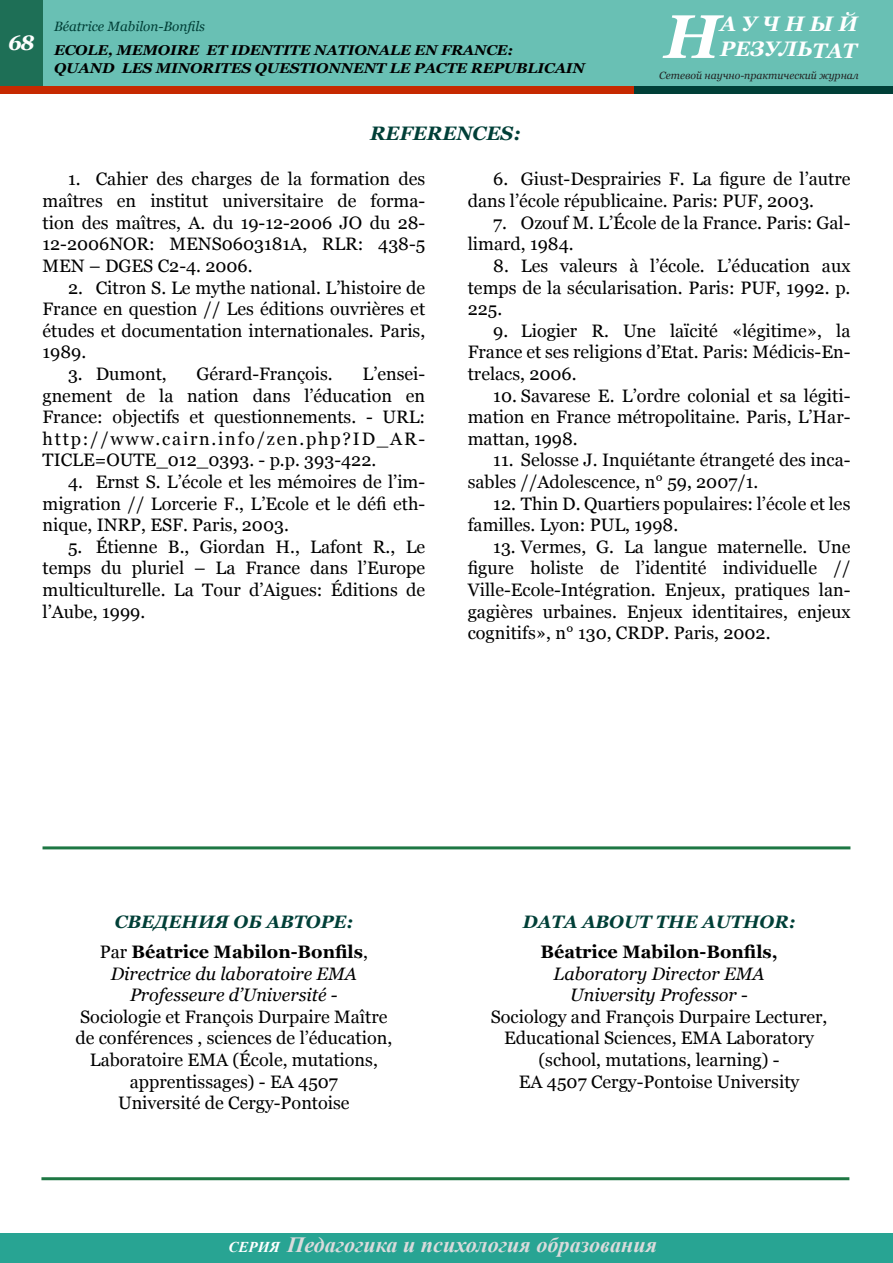
<style>
.page{position:relative;width:893px;height:1263px;background:#fff}
.page>*{position:absolute;margin:0;border:0;box-sizing:border-box;transform-origin:0 0}
.t1{font:italic 700 61.5px "Georgia";color:#fff}
.t2{font:italic 700 21.75px "Times New Roman";color:#dadbdc}
.t3{font:italic 700 21px/25.2px "Georgia";color:#fff}
.t4{font:italic 700 19.5px "Georgia";color:#003f37}
.t5{font:18px/21.6px "Georgia";color:#000;text-align:justify}
.t6{font:700 18px/30.2px "Georgia";color:#000;text-align:center}
.t7{font:italic 18px/21.6px "Georgia";color:#000;text-align:center}
.t8{font:italic 700 18px "Georgia";color:#003f37}
.t9{font:italic 700 14.25px/18px "Georgia";letter-spacing:-.01em;color:#000;scale:1.05 1}
.t10{font:italic 13.5px "Georgia";color:#003f37}
.t11{font:italic 10.5px "Georgia";color:#222}
.s1{font-style:italic;color:#003f37}
.s2{font-weight:400}
.s3{font-style:italic}
.s4{font-size:15px;color:#fff}
</style>
<div class="page">
<div style="left:0;top:1233px;width:893px;height:30px;background:#28a493"></div>
<div style="left:0;top:0;width:893px;height:94px;background:#69c0b4"></div>
<div style="left:0;top:0;width:43px;height:90px;background:#1e6f56"></div>
<div style="left:0;top:86px;width:655px;height:8px;background:#c62900"></div>
<div style="left:634px;top:86px;width:259px;height:8px;background:#003f37"></div>
<hr style="left:43px;top:846px;width:807px;height:3px;background:#1e7743">
<hr style="left:41px;top:1177px;width:808px;height:3px;background:#1e7743">
<p class="t3" style="left:720px;top:11px;width:139px">АУЧНЫЙ<br>РЕЗУЛЬТАТ</p>
<p class="t11" style="left:659px;top:68px;width:201px">Сетевой научно-практический журнал</p>
<p class="t10" style="left:54px;top:18px;width:153px">Béatrice Mabilon-Bonfils</p>
<h1 class="t1" style="left:664px;top:-3px;width:58px">Н</h1>
<p class="t9" style="left:54px;top:41px;width:507px;text-indent:-46px"><sup>68</sup> ECOLE, MEMOIRE ET IDENTITE NATIONALE EN FRANCE:<br>QUAND LES MINORITES QUESTIONNENT LE PACTE REPUBLICAIN</p>
<p class="t4" style="left:370px;top:120px;width:31px">REFERENCES</p>
<p class="t4" style="left:513px;top:120px;width:9px">:</p>
<p class="t5" style="left:43px;top:169px;width:384px;text-indent:26px">1. Cahier des charges de la formation des maîtres en institut universitaire de forma&shy;tion des maîtres, A. du 19-12-2006 JO du 28- 12-2006NOR: MENS0603181A, RLR: 438-5<br>MEN – DGES C2-4. 2006.</p>
<p class="t5" style="left:43px;top:277px;width:384px;text-indent:26px">2. Citron S. Le mythe national. L’histoire de France en question // Les éditions ouvrières et études et documentation internationales. Paris, 1989.</p>
<p class="t5" style="left:68px;top:363px;width:100px">3. Dumont,</p>
<p class="t5" style="left:196px;top:363px;width:138px">Gérard-François.</p>
<p class="t5" style="left:468px;top:169px;width:384px;text-indent:26px">6. Giust-Desprairies F. La figure de l’autre dans l’école républicaine. Paris: PUF, 2003.</p>
<p class="t5" style="left:468px;top:212px;width:384px;text-indent:26px">7. Ozouf M. L’École de la France. Paris: Gal&shy;limard, 1984.</p>
<p class="t5" style="left:468px;top:255px;width:384px;text-indent:26px">8. Les valeurs à l’école. L’éducation aux temps de la sécularisation. Paris: PUF, 1992. p.<br>225.</p>
<p class="t5" style="left:468px;top:320px;width:384px;text-indent:26px">9. Liogier R. Une laïcité «légitime», la France et ses religions d’Etat. Paris: Médicis-En&shy;trelacs, 2006.</p>
<p class="t5" style="left:468px;top:385px;width:384px;text-indent:26px">10. Savarese E. L’ordre colonial et sa légiti&shy;mation en France métropolitaine. Paris, L’Har&shy;mattan, 1998.</p>
<p class="t5" style="left:468px;top:450px;width:384px;text-indent:26px">11. Selosse J. Inquiétante étrangeté des inca&shy;sables //Adolescence, n° 59, 2007/1.</p>
<p class="t5" style="left:468px;top:493px;width:384px;text-indent:26px">12. Thin D. Quartiers populaires: l’école et les familles. Lyon: PUL, 1998.</p>
<p class="t5" style="left:468px;top:536px;width:384px;text-indent:26px">13. Vermes, G. La langue maternelle. Une figure holiste de l’identité individuelle // Ville-Ecole-Intégration. Enjeux, pratiques lan&shy;gagières urbaines. Enjeux identitaires, enjeux cognitifs», n° 130, CRDP. Paris, 2002.</p>
<p class="t5" style="left:43px;top:363px;width:384px;text-indent:320px">L’ensei&shy;gnement de la nation dans l’éducation en France: objectifs et questionnements. - URL: http://www.cairn.info/zen.php?ID_AR-TICLE=OUTE_012_0393. - p.p. 393-422.</p>
<p class="t5" style="left:43px;top:471px;width:384px;text-indent:26px">4. Ernst S. L’école et les mémoires de l’im&shy;migration // Lorcerie F., L’Ecole et le défi eth&shy;nique, INRP, ESF. Paris, 2003.</p>
<p class="t5" style="left:43px;top:536px;width:384px;text-indent:26px">5. Étienne B., Giordan H., Lafont R., Le temps du pluriel – La France dans l’Europe multiculturelle. La Tour d’Aigues: Éditions de l’Aube, 1999.</p>
<p class="t6" style="left:100px;top:907px;width:270px"><span class="s1">СВЕДЕНИЯ ОБ АВТОРЕ:<br></span><span class="s2">Par</span> Béatrice Mabilon-Bonfils<span class="s2">,</span></p>
<p class="t7" style="left:111px;top:963px;width:248px">Directrice du laboratoire EMA<br>Professeure d’Université -</p>
<p class="t5" style="left:75px;top:1006px;width:318px;text-align:center">Sociologie et François Durpaire Maître de conférences , sciences de l’éducation, Laboratoire EMA (École, mutations, apprentissages) - EA 4507<br>Université de Cergy-Pontoise</p>
<p class="t8" style="left:523px;top:910px;width:274px">DATA ABOUT THE AUTHOR:</p>
<p class="t6" style="left:540px;top:937px;width:239px">Béatrice Mabilon-Bonfils,</p>
<p class="t5" style="left:491px;top:963px;width:338px;text-align:center"><span class="s3">Laboratory Director EMA<br>University Professor</span> -<br>Sociology and François Durpaire Lecturer, Educational Sciences, EMA Laboratory (school, mutations, learning) -<br>EA 4507 Cergy-Pontoise University</p>
<p class="t2" style="left:229px;top:1229px;width:430px"><span class="s4">СЕРИЯ</span> Педагогика и психология образования</p>
</div>
